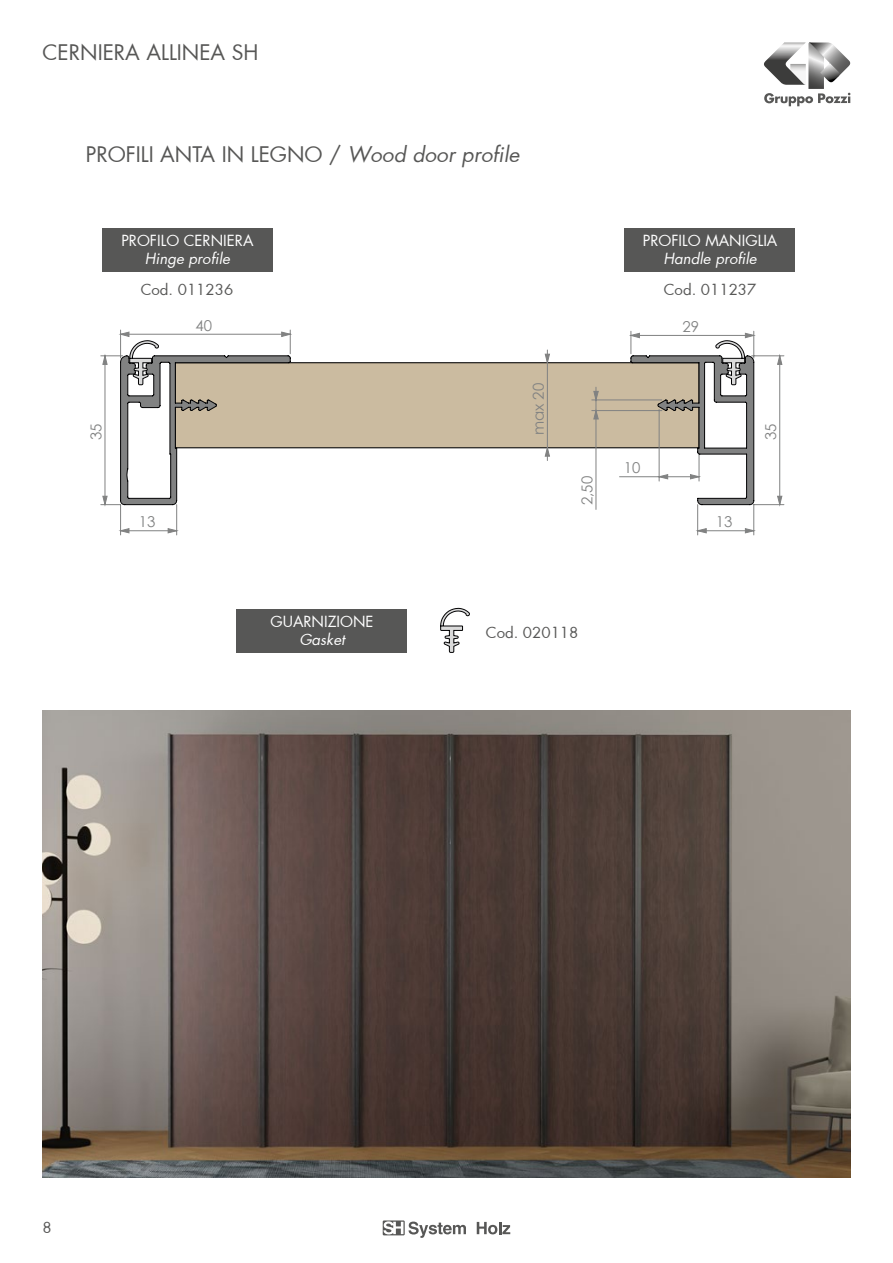
<style>
.page{position:relative;width:893px;height:1263px;background:#fff}
.page>*{position:absolute;margin:0;border:0;box-sizing:border-box;transform-origin:0 0}
.t1{font:21px "Futura";color:#575756}
.t2{font:15px "Futura";color:#fff}
.t3{font:15px "Futura";color:#575756}
.t4{font:italic 15px "Futura";color:#fff}
.t5{font:15px "Century Gothic";color:#818282}
.s1{font-style:italic}
</style>
<div class="page">
<svg style="left:383px;top:1220px;width:83px;height:18px"></svg>
<svg style="left:477px;top:1222px;width:33px;height:12px"></svg>
<svg style="left:764px;top:42px;width:86px;height:64px"></svg>
<div style="left:102px;top:228px;width:170px;height:44px;background:#575756"></div>
<div style="left:624px;top:228px;width:171px;height:44px;background:#575756"></div>
<img style="left:43px;top:710px;width:807px;height:468px">
<hr style="left:753px;top:505px;width:1px;height:30px;background:#818282">
<hr style="left:697px;top:505px;width:1px;height:30px;background:#818282">
<hr style="left:176px;top:505px;width:1px;height:30px;background:#818282">
<hr style="left:120px;top:505px;width:1px;height:30px;background:#818282">
<hr style="left:596px;top:411px;width:1px;height:98px;background:#818282">
<hr style="left:754px;top:504px;width:30px;height:1px;background:#818282">
<hr style="left:752px;top:355px;width:32px;height:1px;background:#818282">
<svg style="left:778px;top:356px;width:4px;height:149px"></svg>
<svg style="left:545px;top:350px;width:4px;height:5px"></svg>
<svg style="left:291px;top:355px;width:339px;height:151px"></svg>
<div style="left:236px;top:609px;width:171px;height:44px;background:#575756"></div>
<svg style="left:440px;top:608px;width:30px;height:45px"></svg>
<svg style="left:101px;top:330px;width:190px;height:203px"></svg>
<svg style="left:630px;top:331px;width:124px;height:202px"></svg>
<p class="t1" style="left:43px;top:38px;width:217px">CERNIERA ALLINEA SH</p>
<p class="t1" style="left:86px;top:139px;width:435px">PROFILI ANTA IN LEGNO / <span class="s1">Wood door profile</span></p>
<p class="t2" style="left:121px;top:230px;width:134px">PROFILO CERNIERA</p>
<p class="t4" style="left:145px;top:248px;width:87px">Hinge profile</p>
<p class="t2" style="left:643px;top:230px;width:136px">PROFILO MANIGLIA</p>
<p class="t4" style="left:664px;top:248px;width:95px">Handle profile</p>
<p class="t3" style="left:141px;top:279px;width:94px">Cod. 011236</p>
<p class="t3" style="left:664px;top:279px;width:94px">Cod. 011237</p>
<p class="t5" style="left:85px;top:440px;width:18px;rotate:-90deg">35</p>
<p class="t5" style="left:139px;top:511px;width:18px">13</p>
<p class="t5" style="left:195px;top:315px;width:18px">40</p>
<p class="t2" style="left:270px;top:611px;width:105px">GUARNIZIONE</p>
<p class="t4" style="left:299px;top:629px;width:47px">Gasket</p>
<p class="t5" style="left:528px;top:435px;width:54px;rotate:-90deg">max 20</p>
<p class="t5" style="left:576px;top:505px;width:31px;rotate:-90deg">2,50</p>
<p class="t5" style="left:624px;top:457px;width:18px">10</p>
<p class="t3" style="left:486px;top:622px;width:94px">Cod. 020118</p>
<p class="t5" style="left:682px;top:316px;width:18px">29</p>
<p class="t5" style="left:716px;top:511px;width:18px">13</p>
<p class="t5" style="left:760px;top:440px;width:18px;rotate:-90deg">35</p>
<p class="t3" style="left:43px;top:1217px;width:11px">8</p>
</div>
